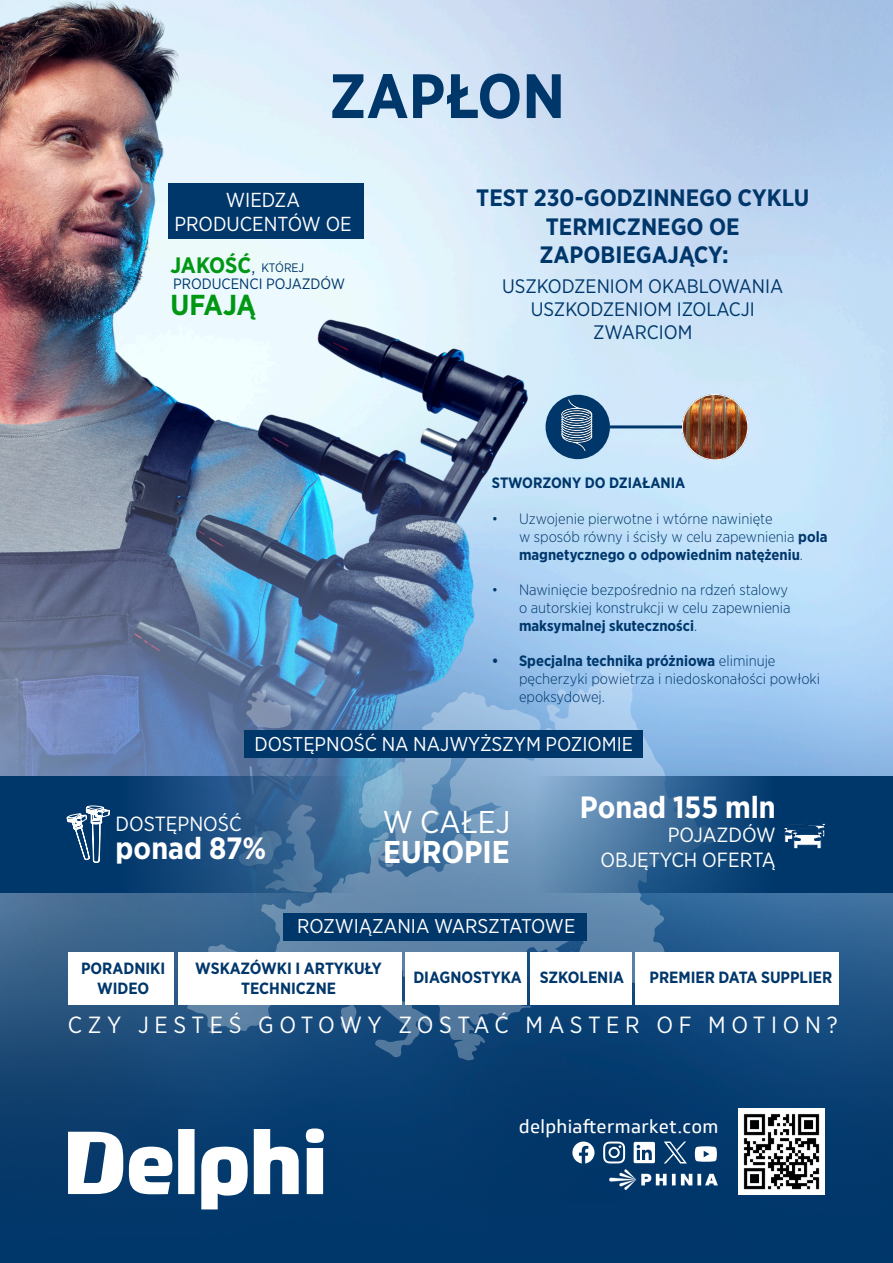
<style>
.page{position:relative;width:893px;height:1263px;background:#fff}
.page>*{position:absolute;margin:0;border:0;box-sizing:border-box;transform-origin:0 0}
.t1{font:700 62.4px "Gotham Narrow";color:#00376b}
.t2{font:700 31.5px/30px "Gotham Narrow";color:#fff}
.t3{font:700 30.75px "Gotham Narrow";color:#fff}
.t4{font:700 28.8px "Gotham Narrow";letter-spacing:-.01em;color:#009713}
.t5{font:700 23.7px/28.5px "Gotham Narrow";color:#00376b;text-align:center}
.t6{font:23.4px "Gotham Narrow";letter-spacing:.24em;color:#fff}
.t7{font:700 22.35px "Gotham Narrow";letter-spacing:-.005em;color:#009713}
.t8{font:20.55px/24.6px "Gotham Narrow";color:#fff;text-align:right}
.t9{font:20.25px/24.3px "Gotham Narrow";color:#fff;text-align:center}
.t10{font:19.95px "Gotham Narrow";color:#fff}
.t11{font:19.5px "Gotham Narrow";color:#00376b}
.t12{font:18.45px "Delphi Soleto Regular";letter-spacing:.02em;color:#fff}
.t13{font:700 16.2px/19.5px "Gotham Narrow";color:#00376b;text-align:center}
.t14{font:300 15px/18px "Gotham Narrow";color:#00376b}
.t15{font:700 15px "Gotham Narrow";color:#00376b}
.t16{font:15px "Gotham Narrow";color:#00376b}
.t17{font:12.3px "Gotham Narrow";color:#00376b}
.s1{font-weight:300;color:#00376b}
.s2{font-weight:700}
.s3{font-weight:400}
</style>
<div class="page">
<svg style="left:0;top:893px;width:893px;height:370px;background:#0b3f71"></svg>
<img style="left:0;top:0;width:586px;height:991px">
<svg style="left:186px;top:661px;width:537px;height:400px;background:#5883ae"></svg>
<svg style="left:245px;top:689px;width:48px;height:40px;background:#7689aa"></svg>
<svg style="left:341px;top:1004px;width:16px;height:25px"></svg>
<svg style="left:373px;top:832px;width:16px;height:9px"></svg>
<svg style="left:558px;top:689px;width:8px;height:10px"></svg>
<div style="left:168px;top:184px;width:196px;height:55px;background:#00376b"></div>
<svg style="left:535px;top:776px;width:358px;height:117px;background:#295b8a"></svg>
<svg style="left:0;top:776px;width:357px;height:117px;background:#1e5081"></svg>
<div style="left:244px;top:730px;width:399px;height:28px;background:#00376b"></div>
<div style="left:283px;top:913px;width:303px;height:27px;background:#00376b"></div>
<svg style="left:783px;top:819px;width:43px;height:30px"></svg>
<div style="left:68px;top:952px;width:105px;height:52px;background:#fff"></div>
<div style="left:178px;top:952px;width:224px;height:52px;background:#fff"></div>
<div style="left:635px;top:952px;width:204px;height:52px;background:#fff"></div>
<div style="left:405px;top:952px;width:122px;height:52px;background:#fff"></div>
<div style="left:530px;top:952px;width:101px;height:52px;background:#fff"></div>
<img style="left:539px;top:392px;width:77px;height:70px">
<hr style="left:609px;top:425px;width:77px;height:3px;background:#00376b">
<img style="left:682px;top:394px;width:66px;height:66px">
<svg style="left:66px;top:779px;width:46px;height:121px;background:#21517e"></svg>
<svg style="left:68px;top:1128px;width:256px;height:81px"></svg>
<img style="left:739px;top:1109px;width:86px;height:86px">
<svg style="left:572px;top:1141px;width:22px;height:22px"></svg>
<svg style="left:695px;top:1146px;width:22px;height:13px"></svg>
<svg style="left:634px;top:1142px;width:21px;height:17px"></svg>
<svg style="left:603px;top:1141px;width:22px;height:18px"></svg>
<svg style="left:664px;top:1141px;width:23px;height:18px"></svg>
<img style="left:600px;top:1159px;width:128px;height:36px">
<p class="t1" style="left:329px;top:56px;width:237px">ZAPŁON</p>
<p class="t9" style="left:174px;top:187px;width:179px">WIEDZA<br>PRODUCENTÓW OE</p>
<p class="t7" style="left:171px;top:251px;width:87px">JAKOŚĆ<span class="s1">,</span></p>
<p class="t17" style="left:262px;top:260px;width:44px">KTÓREJ</p>
<p class="t16" style="left:173px;top:275px;width:174px">PRODUCENCI POJAZDÓW</p>
<p class="t4" style="left:171px;top:287px;width:87px">UFAJĄ</p>
<p class="t5" style="left:476px;top:183px;width:334px">TEST 230-GODZINNEGO CYKLU<br>TERMICZNEGO OE</p>
<p class="t5" style="left:539px;top:240px;width:191px">ZAPOBIEGAJĄCY:</p>
<p class="t11" style="left:502px;top:274px;width:283px">USZKODZENIOM OKABLOWANIA</p>
<p class="t11" style="left:531px;top:297px;width:225px">USZKODZENIOM IZOLACJI</p>
<p class="t11" style="left:593px;top:320px;width:101px">ZWARCIOM</p>
<p class="t15" style="left:492px;top:473px;width:195px">STWORZONY DO DZIAŁANIA</p>
<p class="t14" style="left:519px;top:510px;width:310px;text-indent:-27px">• Uzwojenie pierwotne i wtórne nawinięte<br>w sposób równy i ścisły w celu zapewnienia <span class="s2">pola magnetycznego o odpowiednim natężeniu</span>.</p>
<p class="t14" style="left:519px;top:581px;width:273px;text-indent:-27px">• Nawinięcie bezpośrednio na rdzeń stalowy o autorskiej konstrukcji w celu zapewnienia <span class="s2">maksymalnej skuteczności</span>.</p>
<p class="t14" style="left:519px;top:652px;width:303px;text-indent:-27px"><span class="s2">• Specjalna technika próżniowa</span> eliminuje pęcherzyki powietrza i niedoskonałości powłoki epoksydowej.</p>
<p class="t10" style="left:254px;top:732px;width:380px">DOSTĘPNOŚĆ NA NAJWYŻSZYM POZIOMIE</p>
<p class="t8" style="left:116px;top:810px;width:127px">DOSTĘPNOŚĆ</p>
<p class="t3" style="left:116px;top:828px;width:152px">ponad 87%</p>
<p class="t2" style="left:383px;top:806px;width:129px"><span class="s3">W CAŁEJ<br></span>EUROPIE</p>
<p class="t3" style="left:580px;top:787px;width:197px">Ponad 155 mln</p>
<p class="t8" style="left:600px;top:822px;width:177px">POJAZDÓW<br>OBJĘTYCH OFERTĄ</p>
<p class="t10" style="left:297px;top:914px;width:280px">ROZWIĄZANIA WARSZTATOWE</p>
<p class="t13" style="left:81px;top:959px;width:86px">PORADNIKI<br>WIDEO</p>
<p class="t13" style="left:195px;top:959px;width:188px">WSKAZÓWKI I ARTYKUŁY<br>TECHNICZNE</p>
<p class="t13" style="left:413px;top:967px;width:110px">DIAGNOSTYKA</p>
<p class="t13" style="left:540px;top:967px;width:86px">SZKOLENIA</p>
<p class="t13" style="left:649px;top:967px;width:184px">PREMIER DATA SUPPLIER</p>
<p class="t6" style="left:68px;top:1010px;width:771px">CZY JESTEŚ GOTOWY ZOSTAĆ MASTER OF MOTION?</p>
<p class="t12" style="left:519px;top:1115px;width:201px">delphiaftermarket.com</p>
</div>
